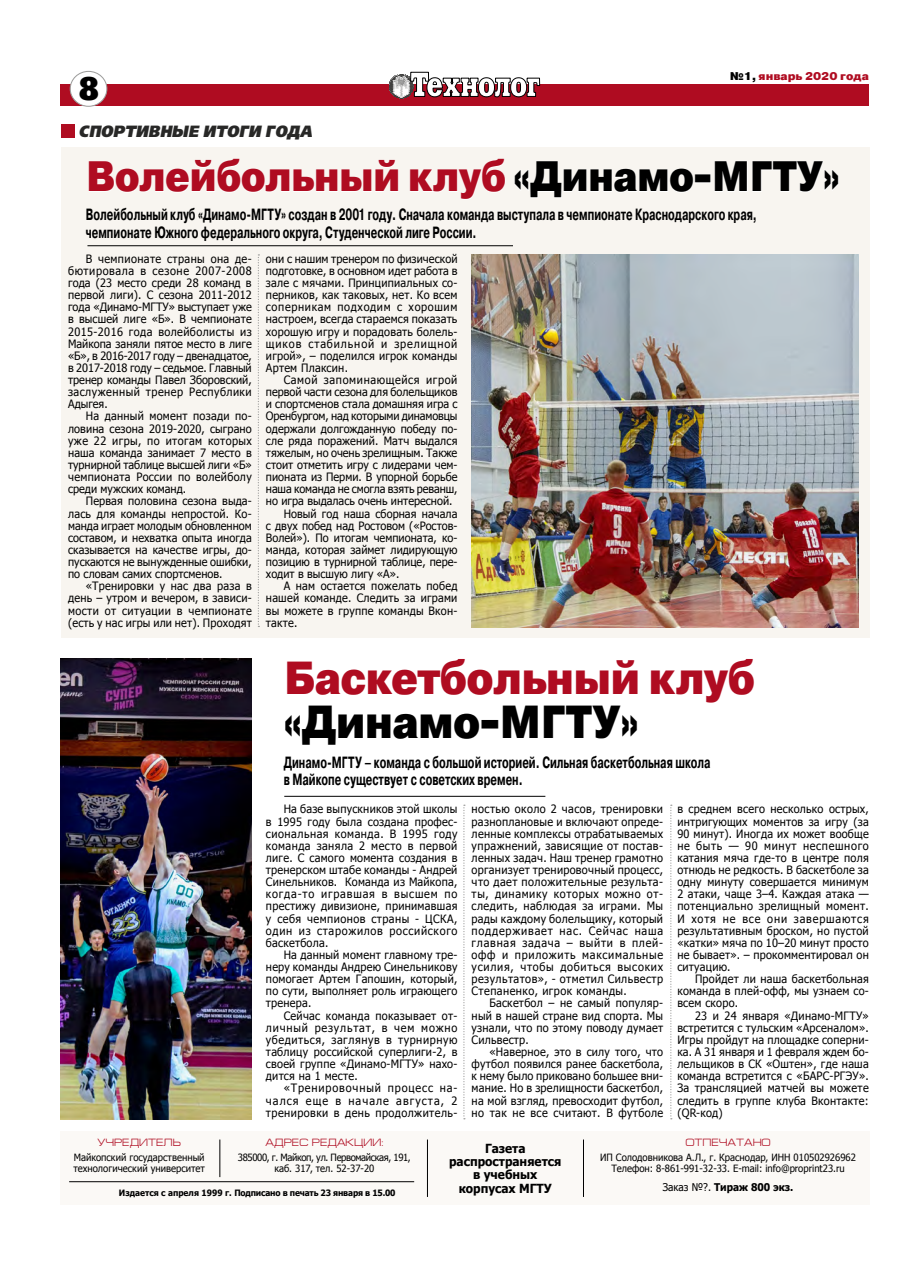
<style>
.page{position:relative;width:922px;height:1276px;background:#fff}
.page>*{position:absolute;margin:0;border:0;box-sizing:border-box;transform-origin:0 0}
.t1{font:46.25px "Pragmatica Black C";letter-spacing:-.02em;color:#af0c21;scale:.9 1}
.t2{font:46.25px "Pragmatica Black C";letter-spacing:-.02em;color:#000;scale:.9 1}
.t3{font:42.5px "Pragmatica Black C";letter-spacing:-.02em;color:#af0c21;scale:.9 1}
.t4{font:32.5px "Xenia";color:#000}
.t5{font:700 16.25px/17.5px "Pragmatica";color:#000;scale:.65 1}
.t6{font:italic 16.25px "Free Set Black C";color:#282827;scale:.9 1}
.t7{font:700 12.5px/13.4px "Tahoma";color:#000;text-align:center;scale:.95 1}
.t8{font:11.5px/12.1px "Tahoma";letter-spacing:.02em;color:#000;text-align:justify;scale:.95 1}
.t9{font:11.5px "Tahoma";color:#000;scale:.95 1}
.t10{font:11.5px "Tahoma";letter-spacing:-.01em;color:#000;scale:.95 1}
.t11{font:11.5px "Tahoma";letter-spacing:-.005em;color:#000;scale:.95 1}
.t12{font:11.5px "Tahoma";letter-spacing:.06em;color:#000;scale:.95 1}
.t13{font:11.25px "Pragmatica Black C";color:#af0c21}
.t14{font:10.62px "Europe Ext Normal";color:#af0c21;scale:.95 1}
.t15{font:700 10.62px "Tahoma";color:#000;scale:.95 1}
.t16{font:10px/11.2px "Tahoma";color:#000;scale:.95 1}
.t17{font:10px/11.2px "Tahoma";letter-spacing:-.04em;color:#000;text-align:center;scale:.95 1}
.t18{font:700 8.75px "Tahoma";letter-spacing:-.02em;color:#000;scale:.95 1}
.s1{color:#000}
.s2{font-weight:400}
</style>
<div class="page">
<div style="left:61px;top:147px;width:808px;height:491px;background:#f8f5f0"></div>
<div style="left:60px;top:84px;width:808px;height:21px;background:#af0c21"></div>
<svg style="left:389px;top:72px;width:151px;height:27px"></svg>
<div style="left:70px;top:71px;width:37px;height:35px;background:#fff;border-radius:50%"></div>
<div style="left:70px;top:71px;width:37px;height:36px;border:1px solid #9d9d9c;border-radius:50%"></div>
<svg style="left:258px;top:254px;width:1px;height:373px"></svg>
<svg style="left:463px;top:804px;width:2px;height:315px"></svg>
<svg style="left:670px;top:804px;width:1px;height:315px"></svg>
<div style="left:61px;top:124px;width:14px;height:14px;background:#af0c21"></div>
<div style="left:60px;top:1131px;width:809px;height:74px;background:#fbf9f6"></div>
<hr style="left:69px;top:1181px;width:345px;height:1px;background:#000">
<hr style="left:219px;top:1139px;width:1px;height:38px;background:#000">
<hr style="left:427px;top:1139px;width:1px;height:58px;background:#000">
<hr style="left:583px;top:1139px;width:1px;height:58px;background:#000">
<img style="left:61px;top:658px;width:191px;height:461px">
<img style="left:471px;top:254px;width:386px;height:373px">
<svg style="left:89px;top:159px;width:309px;height:33px"></svg>
<svg style="left:410px;top:159px;width:95px;height:41px"></svg>
<svg style="left:515px;top:161px;width:178px;height:37px"></svg>
<div style="left:695px;top:175px;width:15px;height:8px;border:1px solid #fff"></div>
<svg style="left:715px;top:161px;width:123px;height:31px"></svg>
<hr style="left:284px;top:796px;width:261px;height:1px;background:#000">
<hr style="left:87px;top:245px;width:426px;height:1px;background:#000">
<h3 class="t4" style="left:79px;top:70px;width:22px">8</h3>
<p class="t13" style="left:729px;top:70px;width:140px"><span class="s1">№1,</span> январь 2020 года</p>
<h3 class="t6" style="left:79px;top:122px;width:261px">СПОРТИВНЫЕ ИТОГИ ГОДА</h3>
<h2 class="t3" style="left:86px;top:153px;width:838px">Волейбольный клуб <span class="s1">«Динамо-МГТУ»</span></h2>
<h3 class="t5" style="left:86px;top:206px;width:1033px">Волейбольный клуб «Динамо-МГТУ» создан в 2001 году. Сначала команда выступала в чемпионате Краснодарского края, чемпионате Южного федерального округа, Студенческой лиге России.</h3>
<p class="t8" style="left:266px;top:253px;width:203px">они с нашим тренером по физической подготовке, в основном идет работа в зале с мячами. Принципиальных со&shy;перников, как таковых, нет. Ко всем соперникам подходим с хорошим настроем, всегда стараемся показать хорошую игру и порадовать болель&shy;щиков стабильной и зрелищной игрой», – поделился игрок команды Артем Плаксин.</p>
<p class="t12" style="left:283px;top:372px;width:184px">Самой запоминающейся игрой</p>
<p class="t11" style="left:266px;top:384px;width:203px">первой части сезона для болельщиков</p>
<p class="t9" style="left:266px;top:396px;width:203px">и спортсменов стала домашняя игра с</p>
<p class="t10" style="left:266px;top:408px;width:203px">Оренбургом, над которыми динамовцы</p>
<p class="t9" style="left:266px;top:421px;width:203px">одержали долгожданную победу по-</p>
<p class="t8" style="left:266px;top:435px;width:203px">сле ряда поражений. Матч выдался</p>
<p class="t11" style="left:266px;top:445px;width:203px">тяжелым, но очень зрелищным. Также</p>
<p class="t9" style="left:266px;top:457px;width:203px">стоит отметить игру с лидерами чем-</p>
<p class="t9" style="left:266px;top:469px;width:203px">пионата из Перми. В упорной борьбе</p>
<p class="t10" style="left:266px;top:481px;width:203px">наша команда не смогла взять реванш,</p>
<p class="t9" style="left:266px;top:493px;width:198px">но игра выдалась очень интересной.</p>
<p class="t8" style="left:283px;top:508px;width:184px">Новый год наша сборная начала</p>
<p class="t9" style="left:266px;top:518px;width:203px">с двух побед над Ростовом («Ростов-</p>
<p class="t9" style="left:266px;top:530px;width:203px">Волей»). По итогам чемпионата, ко-</p>
<p class="t9" style="left:266px;top:542px;width:203px">манда, которая займет лидирующую</p>
<p class="t9" style="left:266px;top:554px;width:203px">позицию в турнирной таблице, пере-</p>
<p class="t9" style="left:266px;top:566px;width:142px">ходит в высшую лигу «А».</p>
<p class="t8" style="left:283px;top:580px;width:184px">А нам остается пожелать побед</p>
<p class="t8" style="left:266px;top:593px;width:203px">нашей команде. Следить за играми</p>
<p class="t8" style="left:266px;top:605px;width:203px">вы можете в группе команды Вкон-</p>
<p class="t8" style="left:266px;top:617px;width:35px">такте.</p>
<h1 class="t1" style="left:283px;top:652px;width:525px">Баскетбольный клуб</h1>
<h1 class="t2" style="left:283px;top:696px;width:395px">«Динамо-МГТУ»</h1>
<p class="t8" style="left:68px;top:253px;width:195px;text-indent:18px">В чемпионате страны она де&shy;бютировала в сезоне 2007-2008 года (23 место среди 28 команд в первой лиги). С сезона 2011-2012 года «Динамо-МГТУ» выступает уже в высшей лиге «Б». В чемпионате 2015-2016 года волейболисты из Майкопа заняли пятое место в лиге «Б», в 2016-2017 году – двенадцатое, в 2017-2018 году – седьмое. Главный тренер команды Павел Зборовский, заслуженный тренер Республики Адыгея.</p>
<p class="t8" style="left:68px;top:411px;width:195px;text-indent:18px">На данный момент позади по&shy;ловина сезона 2019-2020, сыграно уже 22 игры, по итогам которых наша команда занимает 7 место в турнирной таблице высшей лиги «Б» чемпионата России по волейболу среди мужских команд.</p>
<p class="t8" style="left:68px;top:496px;width:195px;text-indent:18px">Первая половина сезона выда&shy;лась для команды непростой. Ко&shy;манда играет молодым обновленном составом, и нехватка опыта иногда сказывается на качестве игры, до&shy;пускаются не вынужденные ошибки, по словам самих спортсменов.</p>
<p class="t8" style="left:68px;top:580px;width:195px;text-indent:18px">«Тренировки у нас два раза в день – утром и вечером, в зависи&shy;мости от ситуации в чемпионате (есть у нас игры или нет). Проходят</p>
<h3 class="t5" style="left:283px;top:753px;width:658px">Динамо-МГТУ – команда с большой историей. Сильная баскетбольная школа в Майкопе существует с советских времен.</h3>
<p class="t8" style="left:677px;top:804px;width:203px">в среднем всего несколько острых, интригующих моментов за игру (за 90 минут). Иногда их может вообще не быть — 90 минут неспешного катания мяча где-то в центре поля отнюдь не редкость. В баскетболе за одну минуту совершается минимум 2 атаки, чаще 3–4. Каждая атака — потенциально зрелищный момент.<br>И хотя не все они завершаются результативным броском, но пустой «катки» мяча по 10–20 минут просто не бывает». – прокомментировал он ситуацию.</p>
<p class="t8" style="left:677px;top:973px;width:203px;text-indent:18px">Пройдет ли наша баскетбольная команда в плей-офф, мы узнаем со&shy;всем скоро.</p>
<p class="t8" style="left:677px;top:1010px;width:203px;text-indent:18px">23 и 24 января «Динамо-МГТУ» встретится с тульским «Арсеналом».<br>Игры пройдут на площадке соперни&shy;ка. А 31 января и 1 февраля ждем бо&shy;лельщиков в СК «Оштен», где наша команда встретится с «БАРС-РГЭУ».<br>За трансляцией матчей вы можете следить в группе клуба Вконтакте: (QR-код)</p>
<p class="t8" style="left:266px;top:804px;width:203px;text-indent:18px">На базе выпускников этой школы в 1995 году была создана профес&shy;сиональная команда. В 1995 году команда заняла 2 место в первой лиге. С самого момента создания в тренерском штабе команды - Андрей Синельников. Команда из Майкопа, когда-то игравшая в высшем по престижу дивизионе, принимавшая у себя чемпионов страны - ЦСКА, один из старожилов российского баскетбола.</p>
<p class="t8" style="left:266px;top:949px;width:203px;text-indent:18px">На данный момент главному тре&shy;неру команды Андрею Синельникову помогает Артем Гапошин, который, по сути, выполняет роль играющего тренера.</p>
<p class="t8" style="left:266px;top:1010px;width:203px;text-indent:18px">Сейчас команда показывает от&shy;личный результат, в чем можно убедиться, заглянув в турнирную таблицу российской суперлиги-2, в своей группе «Динамо-МГТУ» нахо&shy;дится на 1 месте.</p>
<p class="t8" style="left:266px;top:1082px;width:203px;text-indent:18px">«Тренировочный процесс на&shy;чался еще в начале августа, 2 тренировки в день продолжитель-</p>
<p class="t8" style="left:471px;top:804px;width:203px">ностью около 2 часов, тренировки разноплановые и включают опреде&shy;ленные комплексы отрабатываемых упражнений, зависящие от постав&shy;ленных задач. Наш тренер грамотно организует тренировочный процесс, что дает положительные результа&shy;ты, динамику которых можно от&shy;следить, наблюдая за играми. Мы рады каждому болельщику, который поддерживает нас. Сейчас наша главная задача – выйти в плей&shy;офф и приложить максимальные усилия, чтобы добиться высоких результатов», - отметил Сильвестр Степаненко, игрок команды.</p>
<p class="t8" style="left:471px;top:998px;width:203px;text-indent:18px">Баскетбол – не самый популяр&shy;ный в нашей стране вид спорта. Мы узнали, что по этому поводу думает Сильвестр.</p>
<p class="t8" style="left:471px;top:1046px;width:203px;text-indent:18px">«Наверное, это в силу того, что футбол появился ранее баскетбола, к нему было приковано большее вни&shy;мание. Но в зрелищности баскетбол, на мой взгляд, превосходит футбол, но так не все считают. В футболе</p>
<p class="t14" style="left:97px;top:1137px;width:89px">УЧРЕДИТЕЛЬ</p>
<p class="t16" style="left:73px;top:1152px;width:140px">Майкопский государственный технологический университет</p>
<p class="t14" style="left:265px;top:1137px;width:125px">АДРЕС РЕДАКЦИИ:</p>
<p class="t17" style="left:238px;top:1152px;width:183px">385000, г. Майкоп, ул. Первомайская, 191, каб. 317, тел. 52-37-20</p>
<p class="t18" style="left:119px;top:1186px;width:293px">Издается с апреля 1999 г. Подписано в печать 23 января в 15.00</p>
<p class="t7" style="left:449px;top:1142px;width:120px">Газета распространяется в учебных корпусах МГТУ</p>
<p class="t14" style="left:685px;top:1137px;width:91px">ОТПЕЧАТАНО</p>
<p class="t16" style="left:600px;top:1152px;width:270px;text-align:center">ИП Солодовникова А.Л., г. Краснодар, ИНН 010502926962<br>Телефон: 8-861-991-32-33. E-mail: info@proprint23.ru</p>
<p class="t15" style="left:662px;top:1179px;width:139px"><span class="s2">Заказ №?.</span> Тираж 800 экз.</p>
</div>
